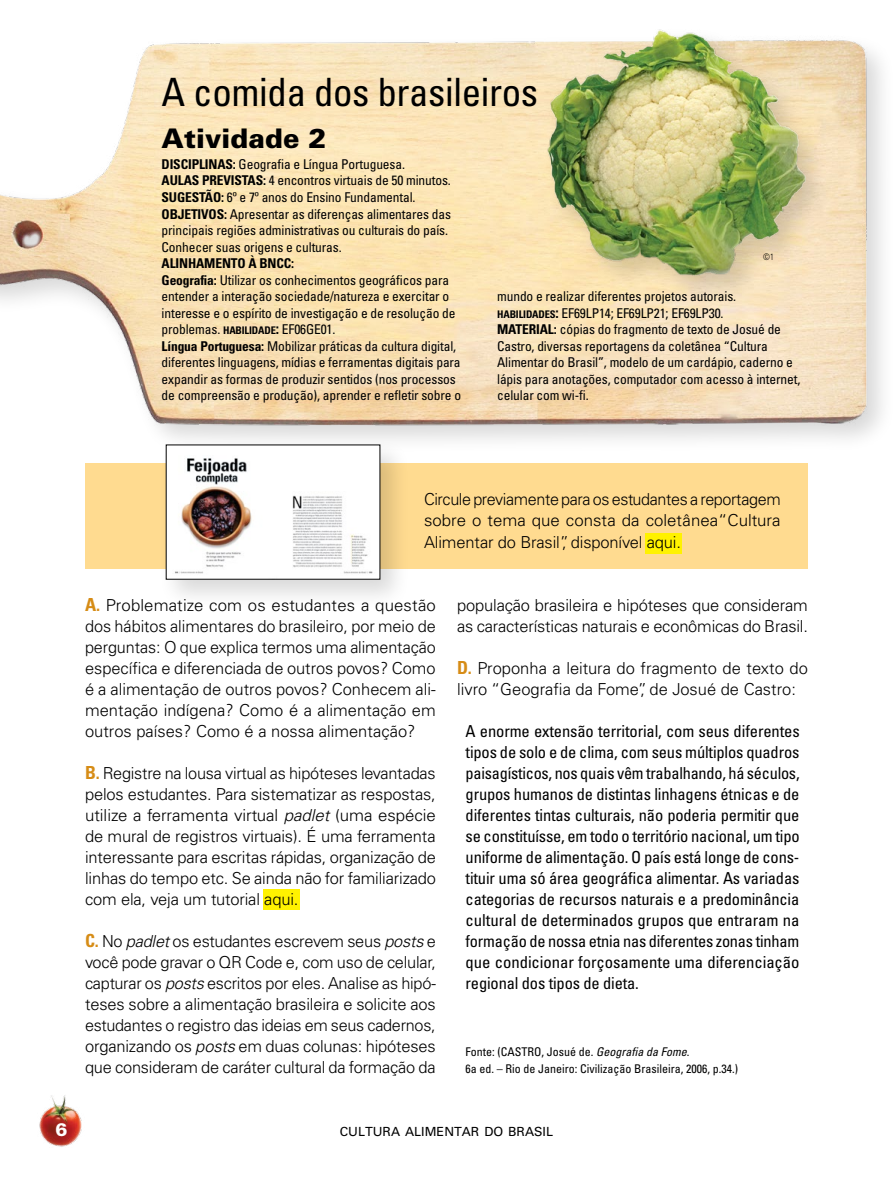
<style>
.page{position:relative;width:893px;height:1191px;background:#fff}
.page>*{position:absolute;margin:0;border:0;box-sizing:border-box;transform-origin:0 0}
.t1{font:condensed 39px "Univers LT Std";letter-spacing:-.01em;color:#000}
.t2{font:900 27px "Univers LT Std";color:#000}
.t3{font:900 18px "Univers LT Std";color:#fff}
.t4{font:300 16.5px/21px "Univers LT Std";letter-spacing:-.01em;color:#000;text-align:justify}
.t5{font:condensed 16.5px/21px "Univers LT Std";letter-spacing:-.005em;color:#000;text-align:justify}
.t6{font:condensed 13.5px/16.5px "Univers LT Std";letter-spacing:-.01em;color:#000}
.t7{font:12.6px "Univers LT Std";color:#000}
.t8{font:condensed 12px/16.5px "Univers LT Std";color:#000}
.t9{font:300 condensed 9px "Univers LT Std";color:#000;scale:.95 1}
.s1{font-weight:700}
.s2{font-weight:700;font-size:10.5px}
.s3{font-weight:700;font-size:15px}
.s4{font-weight:700;font-stretch:condensed;font-size:18px;color:#d68c16}
.s5{font-style:italic}
</style>
<div class="page">
<img style="left:39px;top:1095px;width:43px;height:52px">
<img style="left:0;top:40px;width:883px;height:398px">
<div style="left:85px;top:463px;width:723px;height:105px;background:#ffdb90"></div>
<div style="left:541px;top:24px;width:294px;height:280px;background:#000;opacity:.15"></div>
<img style="left:539px;top:24px;width:282px;height:267px">
<div style="left:263px;top:889px;width:37px;height:21px;background:#fff200"></div>
<div style="left:645px;top:533px;width:36px;height:21px;background:#fff200"></div>
<div style="left:159px;top:437px;width:252px;height:173px;background:#000;opacity:.15"></div>
<img style="left:168px;top:446px;width:210px;height:131px">
<h1 class="t1" style="left:162px;top:67px;width:378px">A comida dos brasileiros</h1>
<h2 class="t2" style="left:162px;top:121px;width:166px">Atividade 2</h2>
<p class="t6" style="left:162px;top:156px;width:291px"><span class="s1">DISCIPLINAS:</span> Geografia e Língua Portuguesa.<br><span class="s1">AULAS PREVISTAS:</span> 4 encontros virtuais de 50 minutos.<br><span class="s1">SUGESTÃO:</span> 6º e 7º anos do Ensino Fundamental.<br><span class="s1">OBJETIVOS:</span> Apresentar as diferenças alimentares das principais regiões administrativas ou culturais do país.<br>Conhecer suas origens e culturas.</p>
<p class="t6" style="left:162px;top:255px;width:301px"><span class="s1">ALINHAMENTO À BNCC:<br>GEOGRAFIA:</span> Utilizar os conhecimentos geográficos para entender a interação sociedade/natureza e exercitar o interesse e o espírito de investigação e de resolução de problemas. <span class="s2">HABILIDADE</span><span class="s3">:</span> EF06GE01.<br><span class="s1">LÍNGUA PORTUGUESA:</span> Mobilizar práticas da cultura digital, diferentes linguagens, mídias e ferramentas digitais para expandir as formas de produzir sentidos (nos processos de compreensão e produção), aprender e refletir sobre o</p>
<p class="t9" style="left:763px;top:251px;width:13px">©1</p>
<p class="t6" style="left:497px;top:288px;width:305px">mundo e realizar diferentes projetos autorais.<br><span class="s2">HABILIDADES</span><span class="s3">:</span> EF69LP14; EF69LP21; EF69LP30.<br><span class="s1">MATERIAL:</span> cópias do fragmento de texto de Josué de Castro, diversas reportagens da coletânea “Cultura Alimentar do Brasil”, modelo de um cardápio, caderno e lápis para anotações, computador com acesso à internet, celular com wi-fi.</p>
<p class="t4" style="left:424px;top:489px;width:358px">Circule previamente para os estudantes a reportagem sobre o tema que consta da coletânea“Cultura Alimentar do Brasil”, disponível aqui.</p>
<p class="t4" style="left:85px;top:594px;width:352px"><span class="s4">A.</span> Problematize com os estudantes a questão dos hábitos alimentares do brasileiro, por meio de perguntas: O que explica termos uma alimentação específica e diferenciada de outros povos? Como é a alimentação de outros povos? Conhecem ali&shy;mentação indígena? Como é a alimentação em outros países? Como é a nossa alimentação?</p>
<p class="t4" style="left:85px;top:762px;width:353px"><span class="s4">B.</span> Registre na lousa virtual as hipóteses levantadas pelos estudantes. Para sistematizar as respostas, utilize a ferramenta virtual <span class="s5">padlet</span> (uma espécie de mural de registros virtuais). É uma ferramenta interessante para escritas rápidas, organização de linhas do tempo etc. Se ainda não for familiarizado com ela, veja um tutorial aqui.</p>
<p class="t4" style="left:85px;top:930px;width:352px"><span class="s4">C.</span> No <span class="s5">padlet</span> os estudantes escrevem seus <span class="s5">posts</span> e você pode gravar o QR Code e, com uso de celular, capturar os <span class="s5">posts</span> escritos por eles. Analise as hipó&shy;teses sobre a alimentação brasileira e solicite aos estudantes o registro das ideias em seus cadernos, organizando os <span class="s5">posts</span> em duas colunas: hipóteses que consideram de caráter cultural da formação da</p>
<p class="t4" style="left:457px;top:594px;width:352px">população brasileira e hipóteses que consideram as características naturais e econômicas do Brasil.</p>
<p class="t4" style="left:457px;top:657px;width:352px"><span class="s4">D.</span> Proponha a leitura do fragmento de texto do livro “Geografia da Fome”, de Josué de Castro:</p>
<p class="t5" style="left:466px;top:720px;width:336px">A enorme extensão territorial, com seus diferentes tipos de solo e de clima, com seus múltiplos quadros paisagísticos, nos quais vêm trabalhando, há séculos, grupos humanos de distintas linhagens étnicas e de diferentes tintas culturais, não poderia permitir que se constituísse, em todo o território nacional, um tipo uniforme de alimentação. O país está longe de cons&shy;tituir uma só área geográfica alimentar. As variadas categorias de recursos naturais e a predominância cultural de determinados grupos que entraram na formação de nossa etnia nas diferentes zonas tinham que condicionar forçosamente uma diferenciação regional dos tipos de dieta.</p>
<p class="t8" style="left:466px;top:1043px;width:274px">Fonte: (CASTRO, Josué de. <span class="s5">Geografia da Fome</span>.<br>6a ed. – Rio de Janeiro: Civilização Brasileira, 2006, p.34.)</p>
<p class="t3" style="left:56px;top:1118px;width:14px">6</p>
<p class="t7" style="left:340px;top:1123px;width:215px">CULTURA ALIMENTAR DO BRASIL</p>
</div>
